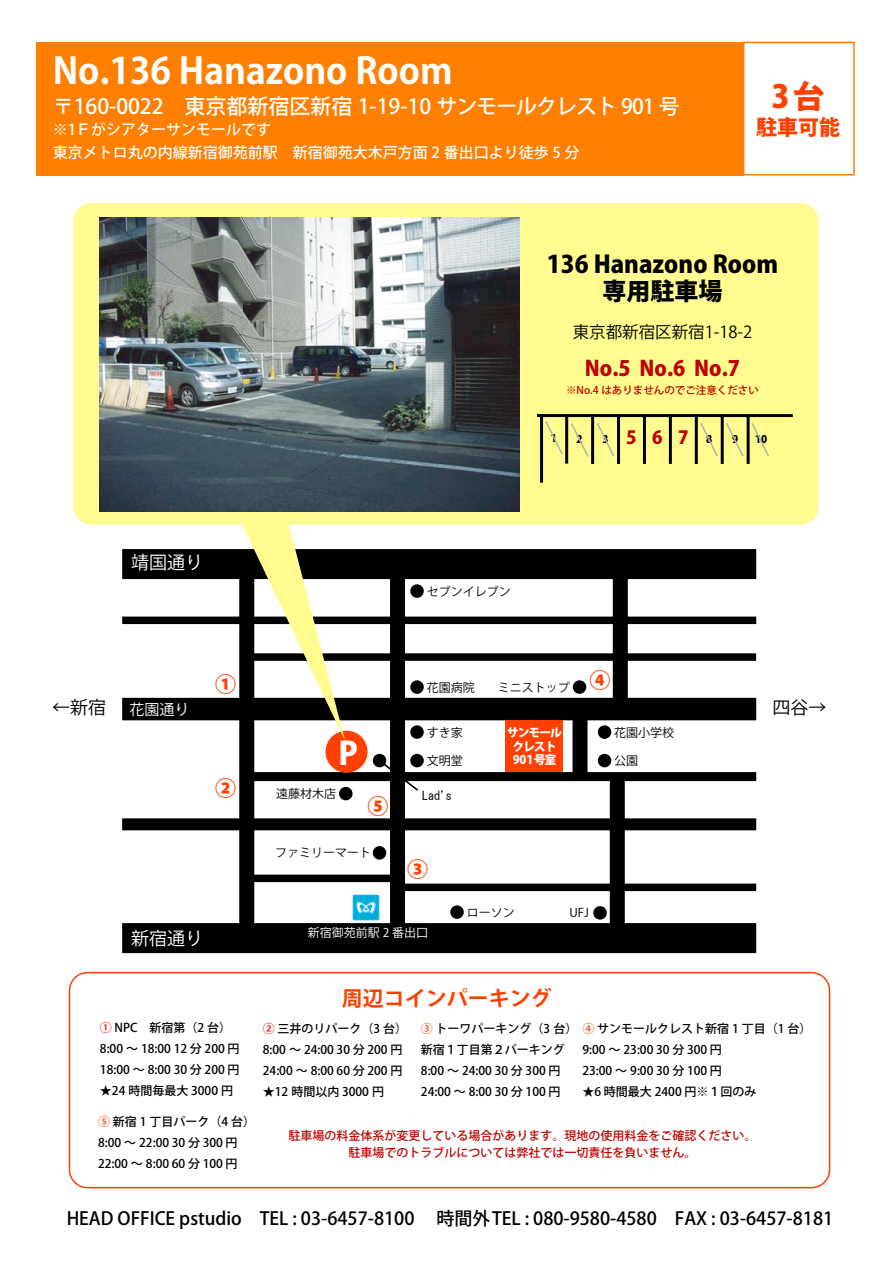
<style>
.page{position:relative;width:893px;height:1263px;background:#fff}
.page>*{position:absolute;margin:0;border:0;box-sizing:border-box;transform-origin:0 0}
.t1{font:700 36px "Koz Go Pro";color:#fff}
.t2{font:800 31.5px "Koz Go Pro";color:#ff4000}
.t3{font:800 31.5px "Koz Go Pro";color:#fff}
.t4{font:800 24px/27px "Koz Go Pro";color:#000;text-align:center}
.t5{font:500 21px "Koz Go Pro";color:#fff}
.t6{font:800 21px "Koz Go Pro";color:#be0000}
.t7{font:700 21px "Koz Go Pro";color:#ff4000}
.t8{font:800 21px "Koz Go Pro";color:#ff4000}
.t9{font:500 18px "Koz Go Pro";color:#000}
.t10{font:18px "Koz Go Pro";color:#fff}
.t11{font:18px "Koz Go Pro";color:#000}
.t12{font:800 18px "Koz Go Pro";color:#be0000}
.t13{font:16.5px "Koz Go Pro";color:#000}
.t14{font:500 15px/23.2px "Koz Go Pro";color:#fff}
.t15{font:15px "Koz Go Pro";color:#fff}
.t16{font:500 12px/21px "Koz Go Pro";color:#000}
.t17{font:500 12px/16.5px "Koz Go Pro";color:#be0000;text-align:center}
.t18{font:12px "Koz Go Pro";color:#000}
.t19{font:800 12px/13.5px "Koz Go Pro";letter-spacing:-.1em;color:#fff;text-align:center}
.t20{font:12px "Koz Go Pro";color:#fff}
.t21{font:12px "MS Gothic";color:#000}
.t22{font:500 10.5px "Koz Go Pro";color:#be0000}
.t23{font:800 10.5px "Koz Go Pro";color:#000}
.s1{font-size:10.5px;color:#000}
.s2{color:#f00}
.s3{color:#ff4000}
</style>
<div class="page">
<div style="left:36px;top:42px;width:708px;height:134px;background:#ff7f00"></div>
<div style="left:69px;top:972px;width:761px;height:216px;border:2px solid #ff4000;border-radius:18px"></div>
<div style="left:122px;top:923px;width:634px;height:30px;background:#000"></div>
<img style="left:353px;top:894px;width:27px;height:27px">
<div style="left:390px;top:568px;width:15px;height:361px;background:#000"></div>
<div style="left:247px;top:772px;width:509px;height:9px;background:#000"></div>
<div style="left:373px;top:846px;width:13px;height:14px;background:#000;border-radius:50%"></div>
<div style="left:506px;top:720px;width:57px;height:52px;background:#ff4000"></div>
<div style="left:610px;top:777px;width:15px;height:157px;background:#000"></div>
<div style="left:598px;top:754px;width:13px;height:13px;background:#000;border-radius:50%"></div>
<div style="left:410px;top:754px;width:14px;height:13px;background:#000;border-radius:50%"></div>
<div style="left:122px;top:818px;width:634px;height:12px;background:#000"></div>
<div style="left:326px;top:731px;width:42px;height:42px;background:#ff4000;border-radius:50%"></div>
<div style="left:339px;top:787px;width:13px;height:13px;background:#000;border-radius:50%"></div>
<div style="left:239px;top:574px;width:15px;height:363px;background:#000"></div>
<div style="left:247px;top:874px;width:151px;height:8px;background:#000"></div>
<div style="left:398px;top:884px;width:358px;height:7px;background:#000"></div>
<svg style="left:74px;top:203px;width:744px;height:538px"></svg>
<img style="left:100px;top:217px;width:419px;height:294px">
<hr style="left:540px;top:414px;width:3px;height:69px;background:#000">
<hr style="left:537px;top:414px;width:256px;height:3px;background:#000">
<hr style="left:565px;top:415px;width:3px;height:49px;background:#000">
<hr style="left:591px;top:415px;width:3px;height:49px;background:#000">
<hr style="left:617px;top:415px;width:3px;height:49px;background:#000">
<hr style="left:643px;top:415px;width:3px;height:49px;background:#000">
<hr style="left:669px;top:415px;width:3px;height:49px;background:#000">
<hr style="left:695px;top:415px;width:3px;height:49px;background:#000">
<hr style="left:721px;top:415px;width:3px;height:49px;background:#000">
<hr style="left:747px;top:415px;width:3px;height:49px;background:#000">
<svg style="left:544px;top:419px;width:20px;height:37px"></svg>
<svg style="left:570px;top:421px;width:46px;height:37px;background:#e9e586"></svg>
<svg style="left:699px;top:421px;width:20px;height:37px"></svg>
<svg style="left:725px;top:421px;width:45px;height:37px;background:#e8e586"></svg>
<div style="left:450px;top:905px;width:14px;height:14px;background:#000;border-radius:50%"></div>
<div style="left:573px;top:709px;width:15px;height:67px;background:#000"></div>
<div style="left:593px;top:906px;width:14px;height:14px;background:#000;border-radius:50%"></div>
<div style="left:573px;top:680px;width:13px;height:14px;background:#000;border-radius:50%"></div>
<div style="left:743px;top:42px;width:112px;height:134px;border:2px solid #ff7f00"></div>
<div style="left:373px;top:754px;width:13px;height:13px;background:#000;border-radius:50%"></div>
<svg style="left:377px;top:758px;width:43px;height:33px"></svg>
<h1 class="t1" style="left:53px;top:47px;width:401px">No.136 Hanazono Room</h1>
<h3 class="t5" style="left:53px;top:92px;width:629px">〒160-0022　東京都新宿区新宿 1-19-10 サンモールクレスト 901 号</h3>
<p class="t14" style="left:53px;top:119px;width:528px">※1Ｆがシアターサンモールです<br>東京メトロ丸の内線新宿御苑前駅　新宿御苑大木戸方面 2 番出口より徒歩 5 分</p>
<h2 class="t2" style="left:771px;top:76px;width:55px">3台</h2>
<h3 class="t8" style="left:756px;top:113px;width:85px">駐車可能</h3>
<h3 class="t10" style="left:131px;top:551px;width:73px">靖国通り</h3>
<h3 class="t8" style="left:215px;top:671px;width:22px">①</h3>
<h3 class="t4" style="left:547px;top:252px;width:233px">136 Hanazono Room専用駐車場</h3>
<h3 class="t13" style="left:573px;top:322px;width:181px">東京都新宿区新宿1-18-2</h3>
<h3 class="t6" style="left:585px;top:354px;width:157px">No.5 No.6 No.7</h3>
<p class="t22" style="left:566px;top:383px;width:194px">※No.4 はありませんのでご注意ください</p>
<p class="t23" style="left:551px;top:432px;width:8px">1</p>
<p class="t23" style="left:577px;top:432px;width:8px">2</p>
<h3 class="t12" style="left:602px;top:426px;width:111px"><span class="s1">3</span> 567 <span class="s1">8</span></h3>
<p class="t23" style="left:732px;top:432px;width:8px">9</p>
<p class="t23" style="left:755px;top:432px;width:14px">10</p>
<p class="t18" style="left:427px;top:583px;width:85px">セブンイレブン</p>
<p class="t18" style="left:427px;top:679px;width:49px">花園病院</p>
<p class="t18" style="left:498px;top:679px;width:73px">ミニストップ</p>
<h3 class="t8" style="left:590px;top:666px;width:22px">④</h3>
<h3 class="t11" style="left:52px;top:696px;width:56px">←新宿</h3>
<h3 class="t11" style="left:772px;top:696px;width:55px">四谷→</h3>
<p class="t15" style="left:130px;top:700px;width:61px">花園通り</p>
<h3 class="t8" style="left:215px;top:774px;width:22px">②</h3>
<h3 class="t10" style="left:131px;top:926px;width:73px">新宿通り</h3>
<p class="t16" style="left:100px;top:1017px;width:141px"><span class="s2">①</span> NPC　新宿第（2 台）<br>8:00 ～ 18:00 12 分 200 円<br>18:00 ～ 8:00 30 分 200 円</p>
<p class="t16" style="left:100px;top:1080px;width:135px">★24 時間毎最大 3000 円</p>
<p class="t16" style="left:98px;top:1111px;width:159px"><span class="s3">⑤</span> 新宿 1 丁目パーク（4 台）<br>8:00 ～ 22:00 30 分 300 円<br>22:00 ～ 8:00 60 分 100 円</p>
<h2 class="t3" style="left:338px;top:733px;width:21px">P</h2>
<p class="t18" style="left:276px;top:786px;width:61px">遠藤材木店</p>
<h3 class="t8" style="left:368px;top:792px;width:22px">⑤</h3>
<p class="t18" style="left:275px;top:845px;width:97px">ファミリーマート</p>
<p class="t19" style="left:507px;top:727px;width:57px">サンモールクレスト<br>901号室</p>
<p class="t18" style="left:614px;top:724px;width:61px">花園小学校</p>
<p class="t18" style="left:427px;top:724px;width:37px">すき家</p>
<p class="t18" style="left:427px;top:753px;width:37px">文明堂</p>
<p class="t18" style="left:614px;top:753px;width:25px">公園</p>
<p class="t21" style="left:422px;top:789px;width:31px">Lad’s</p>
<h3 class="t8" style="left:407px;top:855px;width:22px">③</h3>
<p class="t18" style="left:467px;top:904px;width:49px">ローソン</p>
<p class="t18" style="left:569px;top:905px;width:21px">UFJ</p>
<p class="t20" style="left:308px;top:925px;width:122px">新宿御苑前駅 2 番出口</p>
<h3 class="t7" style="left:342px;top:984px;width:211px">周辺コインパーキング</h3>
<p class="t16" style="left:263px;top:1018px;width:146px"><span class="s2">②</span> 三井のリパーク（3 台）<br>8:00 ～ 24:00 30 分 200 円<br>24:00 ～ 8:00 60 分 200 円</p>
<p class="t16" style="left:263px;top:1081px;width:123px">★12 時間以内 3000 円</p>
<p class="t16" style="left:421px;top:1018px;width:392px"><span class="s3">③</span> トーワパーキング（3 台） <span class="s3">④</span> サンモールクレスト新宿 1 丁目（1 台）新宿１丁目第２パーキング<br>8:00 ～ 24:00 30 分 300 円<br>24:00 ～ 8:00 30 分 100 円</p>
<p class="t16" style="left:582px;top:1039px;width:141px">9:00 ～ 23:00 30 分 300 円<br>23:00 ～ 9:00 30 分 100 円</p>
<p class="t16" style="left:582px;top:1081px;width:176px">★6 時間最大 2400 円※１回のみ</p>
<p class="t17" style="left:289px;top:1128px;width:470px">駐車場の料金体系が変更している場合があります。現地の使用料金をご確認ください。駐車場でのトラブルについては弊社では一切責任を負いません。</p>
<h3 class="t9" style="left:67px;top:1207px;width:768px">HEAD OFFICE pstudio　TEL : 03-6457-8100 　時間外TEL : 080-9580-4580　FAX : 03-6457-8181</h3>
</div>
